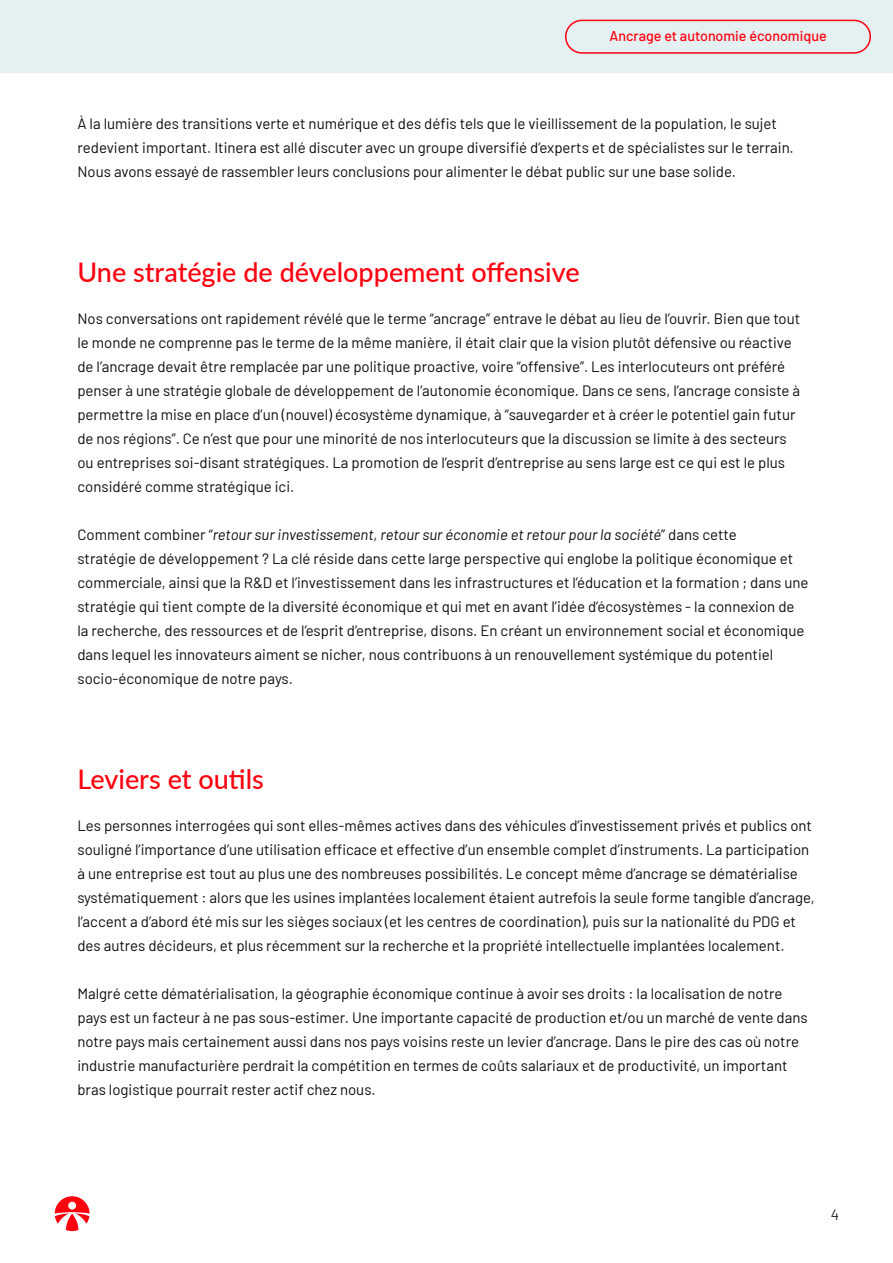
<style>
.page{position:relative;width:893px;height:1263px;background:#fff}
.page>*{position:absolute;margin:0;border:0;box-sizing:border-box;transform-origin:0 0}
.titel{font:500 27px "Lato";color:#ff000f}
.normaal{font:15px/24px "Barlow";color:#0d0d0d}
.t1{font:15px "Barlow";color:#262626}
.t2{font:500 14.25px "Barlow";color:#ff000f}
.s1{font-style:italic}
</style>
<div class="page">
<div style="left:0;top:0;width:893px;height:72px;background:#e5f0f2"></div>
<div style="left:565px;top:20px;width:306px;height:34px;border:2px solid #ff000f;border-radius:16px"></div>
<svg style="left:55px;top:1196px;width:35px;height:35px"></svg>
<p class="t2" style="left:609px;top:26px;width:219px">Ancrage et autonomie économique</p>
<p class="normaal" style="left:77px;top:111px;width:718px">À la lumière des transitions verte et numérique et des défis tels que le vieillissement de la population, le sujet redevient important. Itinera est allé discuter avec un groupe diversifié d’experts et de spécialistes sur le terrain.<br>Nous avons essayé de rassembler leurs conclusions pour alimenter le débat public sur une base solide.</p>
<p class="titel" style="left:77px;top:253px;width:504px">Une stratégie de développement offensive</p>
<p class="normaal" style="left:77px;top:306px;width:724px">Nos conversations ont rapidement révélé que le terme “ancrage” entrave le débat au lieu de l’ouvrir. Bien que tout le monde ne comprenne pas le terme de la même manière, il était clair que la vision plutôt défensive ou réactive de l’ancrage devait être remplacée par une politique proactive, voire “offensive”. Les interlocuteurs ont préféré penser à une stratégie globale de développement de l’autonomie économique. Dans ce sens, l’ancrage consiste à permettre la mise en place d’un (nouvel) écosystème dynamique, à “sauvegarder et à créer le potentiel gain futur de nos régions”. Ce n’est que pour une minorité de nos interlocuteurs que la discussion se limite à des secteurs ou entreprises soi-disant stratégiques. La promotion de l’esprit d’entreprise au sens large est ce qui est le plus considéré comme stratégique ici.</p>
<p class="normaal" style="left:77px;top:522px;width:732px">Comment combiner “<span class="s1">retour sur investissement, retour sur économie et retour pour la société</span>” dans cette<br>stratégie de développement ? La clé réside dans cette large perspective qui englobe la politique économique et commerciale, ainsi que la R&amp;D et l’investissement dans les infrastructures et l’éducation et la formation ; dans une stratégie qui tient compte de la diversité économique et qui met en avant l’idée d’écosystèmes - la connexion de la recherche, des ressources et de l’esprit d’entreprise, disons. En créant un environnement social et économique dans lequel les innovateurs aiment se nicher, nous contribuons à un renouvellement systémique du potentiel socio-économique de notre pays.</p>
<p class="titel" style="left:77px;top:760px;width:188px">Leviers et outils</p>
<p class="normaal" style="left:77px;top:813px;width:739px">Les personnes interrogées qui sont elles-mêmes actives dans des véhicules d’investissement privés et publics ont souligné l’importance d’une utilisation efficace et effective d’un ensemble complet d’instruments. La participation à une entreprise est tout au plus une des nombreuses possibilités. Le concept même d’ancrage se dématérialise systématiquement : alors que les usines implantées localement étaient autrefois la seule forme tangible d’ancrage, l’accent a d’abord été mis sur les sièges sociaux (et les centres de coordination), puis sur la nationalité du PDG et des autres décideurs, et plus récemment sur la recherche et la propriété intellectuelle implantées localement.</p>
<p class="normaal" style="left:77px;top:981px;width:732px">Malgré cette dématérialisation, la géographie économique continue à avoir ses droits : la localisation de notre pays est un facteur à ne pas sous-estimer. Une importante capacité de production et/ou un marché de vente dans notre pays mais certainement aussi dans nos pays voisins reste un levier d’ancrage. Dans le pire des cas où notre industrie manufacturière perdrait la compétition en termes de coûts salariaux et de productivité, un important bras logistique pourrait rester actif chez nous.</p>
<p class="t1" style="left:831px;top:1204px;width:10px">4</p>
</div>
